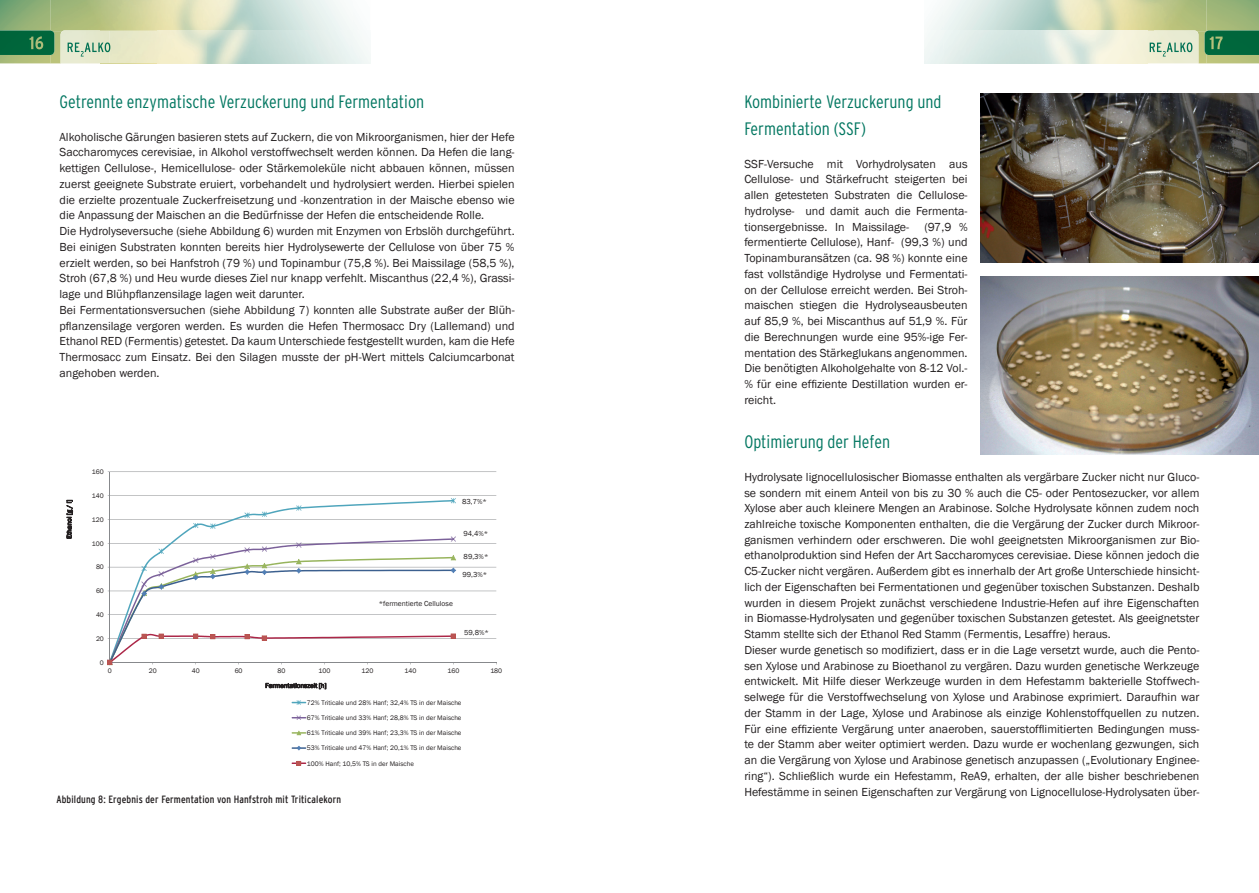
<style>
.page{position:relative;width:1259px;height:893px;background:#fff}
.page>*{position:absolute;margin:0;border:0;box-sizing:border-box;transform-origin:0 0}
.t1{font:300 condensed 18px/27px "Interstate";color:#007660}
.t2{font:12px/15.8px "Franklin Gothic";color:#231f20}
.t3{font:condensed 10.5px "Interstate";letter-spacing:.015em;color:#231f20}
.t4{font:7.5px "Franklin Gothic";color:#231f20}
.t5{font:6.75px "Franklin Gothic";color:#231f20}
</style>
<div class="page">
<div style="left:924px;top:0;width:19px;height:30px;background:#f7faf9"></div>
<img style="left:1153px;top:0;width:106px;height:32px">
<img style="left:1198px;top:32px;width:8px;height:31px">
<img style="left:1206px;top:55px;width:53px;height:8px">
<svg style="left:924px;top:30px;width:274px;height:34px;background:#e2ebdf"></svg>
<img style="left:1166px;top:42px;width:26px;height:10px">
<img style="left:1204px;top:30px;width:55px;height:25px">
<svg style="left:1209px;top:37px;width:13px;height:12px"></svg>
<img style="left:0;top:0;width:101px;height:32px">
<img style="left:151px;top:63px;width:51px;height:1px">
<img style="left:50px;top:32px;width:11px;height:31px">
<svg style="left:68px;top:43px;width:16px;height:14px"></svg>
<img style="left:85px;top:42px;width:25px;height:10px">
<img style="left:0;top:30px;width:54px;height:25px">
<img style="left:29px;top:36px;width:14px;height:13px">
<svg style="left:66px;top:471px;width:431px;height:295px"></svg>
<img style="left:981px;top:94px;width:277px;height:169px">
<img style="left:981px;top:276px;width:277px;height:178px">
<h1 class="t1" style="left:60px;top:88px;width:366px">Getrennte enzymatische Verzuckerung und Fermentation</h1>
<p class="t2" style="left:60px;top:129px;width:456px">Alkoholische Gärungen basieren stets auf Zuckern, die von Mikroorganismen, hier der Hefe Saccharomyces cerevisiae, in Alkohol verstoffwechselt werden können. Da Hefen die lang&shy;kettigen Cellulose-, Hemicellulose- oder Stärkemoleküle nicht abbauen können, müssen zuerst geeignete Substrate eruiert, vorbehandelt und hydrolysiert werden. Hierbei spielen die erzielte prozentuale Zuckerfreisetzung und -konzentration in der Maische ebenso wie die Anpassung der Maischen an die Bedürfnisse der Hefen die entscheidende Rolle.<br>Die Hydrolyseversuche (siehe Abbildung 6) wurden mit Enzymen von Erbslöh durchgeführt.<br>Bei einigen Substraten konnten bereits hier Hydrolysewerte der Cellulose von über 75 % erzielt werden, so bei Hanfstroh (79 %) und Topinambur (75,8 %). Bei Maissilage (58,5 %), Stroh (67,8 %) und Heu wurde dieses Ziel nur knapp verfehlt. Miscanthus (22,4 %), Grassi&shy;lage und Blühpflanzensilage lagen weit darunter.<br>Bei Fermentationsversuchen (siehe Abbildung 7) konnten alle Substrate außer der Blüh&shy;pflanzensilage vergoren werden. Es wurden die Hefen Thermosacc Dry (Lallemand) und Ethanol RED (Fermentis) getestet. Da kaum Unterschiede festgestellt wurden, kam die Hefe Thermosacc zum Einsatz. Bei den Silagen musste der pH-Wert mittels Calciumcarbonat angehoben werden.</p>
<p class="t5" style="left:92px;top:468px;width:13px">160</p>
<p class="t5" style="left:92px;top:491px;width:13px">140</p>
<p class="t5" style="left:92px;top:515px;width:13px">120</p>
<p class="t5" style="left:92px;top:539px;width:13px">100</p>
<p class="t5" style="left:96px;top:563px;width:9px">80</p>
<p class="t5" style="left:96px;top:587px;width:9px">60</p>
<p class="t5" style="left:96px;top:611px;width:9px">40</p>
<p class="t5" style="left:96px;top:634px;width:9px">20</p>
<p class="t5" style="left:100px;top:658px;width:5px">0</p>
<p class="t4" style="left:379px;top:599px;width:76px">*fermentierte Cellulose</p>
<p class="t4" style="left:462px;top:497px;width:26px">83,7%*</p>
<p class="t4" style="left:463px;top:529px;width:26px">94,4%*</p>
<p class="t4" style="left:462px;top:570px;width:26px">99,3%*</p>
<p class="t4" style="left:463px;top:552px;width:26px">89,3%*</p>
<p class="t4" style="left:464px;top:628px;width:26px">59,8%*</p>
<p class="t5" style="left:108px;top:666px;width:5px">0</p>
<p class="t5" style="left:149px;top:666px;width:9px">20</p>
<p class="t5" style="left:192px;top:666px;width:9px">40</p>
<p class="t5" style="left:235px;top:666px;width:9px">60</p>
<p class="t5" style="left:278px;top:666px;width:9px">80</p>
<p class="t5" style="left:318px;top:666px;width:13px">100</p>
<p class="t5" style="left:361px;top:666px;width:13px">120</p>
<p class="t5" style="left:404px;top:666px;width:13px">140</p>
<p class="t5" style="left:447px;top:666px;width:13px">160</p>
<p class="t5" style="left:490px;top:666px;width:13px">180</p>
<p class="t5" style="left:307px;top:698px;width:156px">72% Triticale und 28% Hanf; 32,4% TS in der Maische</p>
<p class="t5" style="left:307px;top:714px;width:156px">67% Triticale und 33% Hanf; 28,8% TS in der Maische</p>
<p class="t5" style="left:307px;top:729px;width:156px">61% Triticale und 39% Hanf; 23,3% TS in der Maische</p>
<p class="t5" style="left:307px;top:744px;width:156px">53% Triticale und 47% Hanf; 20,1% TS in der Maische</p>
<p class="t5" style="left:307px;top:759px;width:108px">100% Hanf; 10,5% TS in der Maische</p>
<p class="t3" style="left:56px;top:793px;width:286px">Abbildung 8: Ergebnis der Fermentation von Hanfstroh mit Triticalekorn</p>
<h1 class="t1" style="left:744px;top:88px;width:199px">Kombinierte Verzuckerung und<br>Fermentation (SSF)</h1>
<p class="t2" style="left:744px;top:156px;width:225px;text-align:justify">SSF-Versuche mit Vorhydrolysaten aus Cellulose- und Stärkefrucht steigerten bei allen getesteten Substraten die Cellulose&shy;hydrolyse- und damit auch die Fermenta&shy;tionsergebnisse. In Maissilage-</p>
<p class="t2" style="left:744px;top:219px;width:225px;text-align:justify;text-indent:180px">(97,9 % fermentierte Cellulose), Hanf- (99,3 %) und Topinamburansätzen (ca. 98 %) konnte eine fast vollständige Hydrolyse und Fermentati&shy;on der Cellulose erreicht werden. Bei Stroh&shy;maischen stiegen die Hydrolyseausbeuten auf 85,9 %, bei Miscanthus auf 51,9 %. Für die Berechnungen wurde eine 95%-ige Fer&shy;mentation des Stärkeglukans angenommen.<br>Die benötigten Alkoholgehalte von 8-12 Vol.- % für eine effiziente Destillation wurden er&shy;reicht.</p>
<h1 class="t1" style="left:744px;top:428px;width:147px">Optimierung der Hefen</h1>
<p class="t2" style="left:744px;top:469px;width:456px">Hydrolysate lignocellulosischer Biomasse enthalten als vergärbare Zucker nicht nur Gluco&shy;se sondern mit einem Anteil von bis zu 30 % auch die C5- oder Pentosezucker, vor allem Xylose aber auch kleinere Mengen an Arabinose. Solche Hydrolysate können zudem noch zahlreiche toxische Komponenten enthalten, die die Vergärung der Zucker durch Mikroor&shy;ganismen verhindern oder erschweren. Die wohl geeignetsten Mikroorganismen zur Bio&shy;ethanolproduktion sind Hefen der Art Saccharomyces cerevisiae. Diese können jedoch die C5-Zucker nicht vergären. Außerdem gibt es innerhalb der Art große Unterschiede hinsicht&shy;lich der Eigenschaften bei Fermentationen und gegenüber toxischen Substanzen. Deshalb wurden in diesem Projekt zunächst verschiedene Industrie-Hefen auf ihre Eigenschaften in Biomasse-Hydrolysaten und gegenüber toxischen Substanzen getestet. Als geeignetster Stamm stellte sich der Ethanol Red Stamm (Fermentis, Lesaffre) heraus.<br>Dieser wurde genetisch so modifiziert, dass er in die Lage versetzt wurde, auch die Pento&shy;sen Xylose und Arabinose zu Bioethanol zu vergären. Dazu wurden genetische Werkzeuge entwickelt. Mit Hilfe dieser Werkzeuge wurden in dem Hefestamm bakterielle Stoffwech&shy;selwege für die Verstoffwechselung von Xylose und Arabinose exprimiert. Daraufhin war der Stamm in der Lage, Xylose und Arabinose als einzige Kohlenstoffquellen zu nutzen.<br>Für eine effiziente Vergärung unter anaeroben, sauerstofflimitierten Bedingungen muss&shy;te der Stamm aber weiter optimiert werden. Dazu wurde er wochenlang gezwungen, sich an die Vergärung von Xylose und Arabinose genetisch anzupassen („Evolutionary Enginee&shy;ring“). Schließlich wurde ein Hefestamm, ReA9, erhalten, der alle bisher beschriebenen Hefestämme in seinen Eigenschaften zur Vergärung von Lignocellulose-Hydrolysaten über-</p>
</div>
